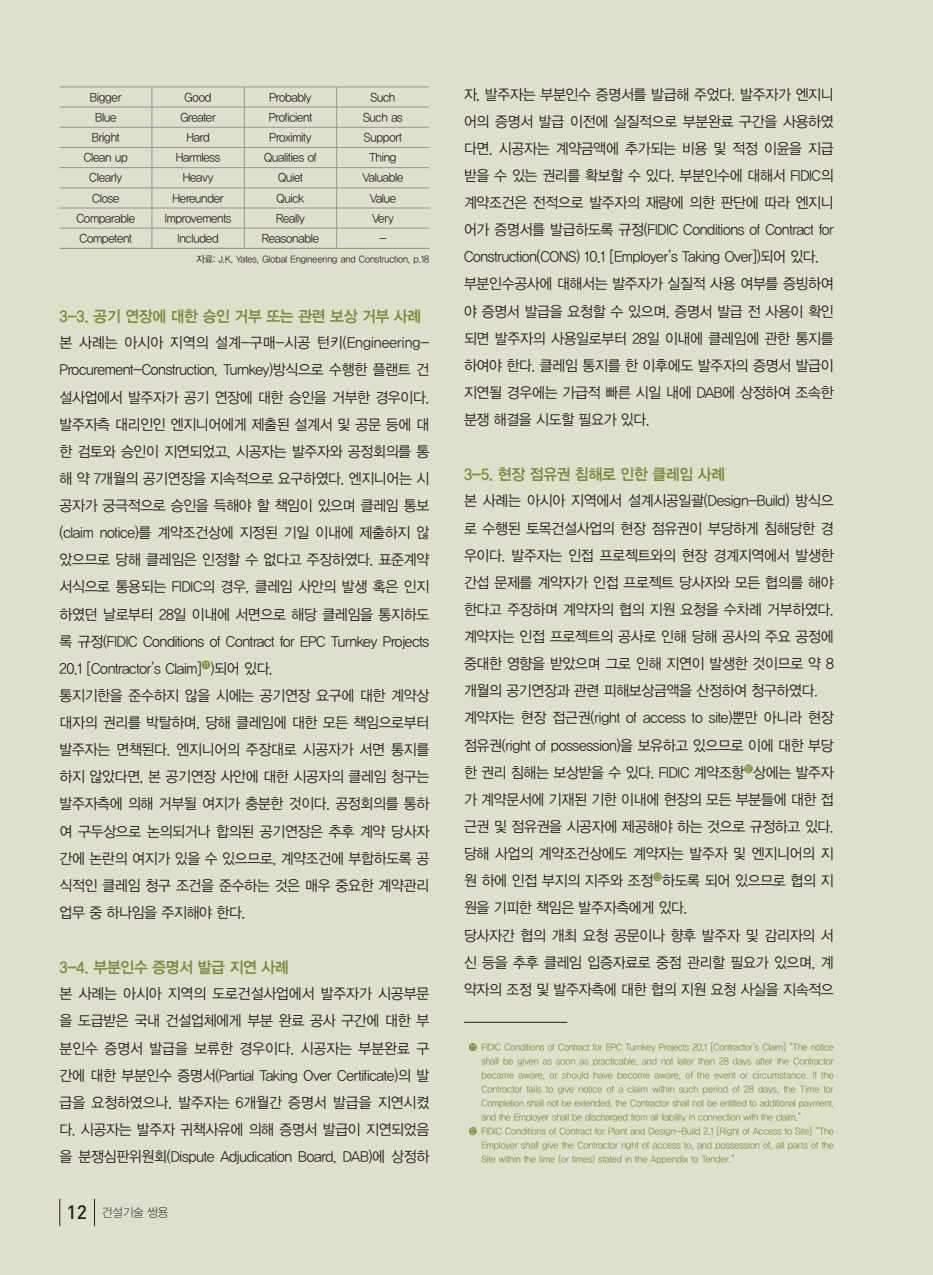
<style>
.page{position:relative;width:933px;height:1275px;background:#dfe0cc}
.page>*{position:absolute;margin:0;border:0;box-sizing:border-box;transform-origin:0 0}
.t1{font:15.75px "YDVYGO14";letter-spacing:-.02em;color:#7a8c3f;scale:.95 1}
.t2{font:14.88px/27.1px "YDVYGO12";letter-spacing:-.02em;color:#231f20;text-align:justify;scale:.94 1}
.t3{font:12.25px "YDVYGO12";letter-spacing:-.02em;color:#231f20;scale:.94 1}
.t4{font:12.25px "YDVYGO11";letter-spacing:-.02em;color:#231f20;scale:.95 1}
.t5{font:9.62px/14px "YDVYGO12";color:#7a8c3f;text-align:justify;scale:.94 1}
.t6{font:9.62px "YDVYGO12";color:#231f20;scale:.94 1}
.s1{font-family:"DIN";font-weight:500;font-size:19.25px}
</style>
<div class="page">
<svg style="left:59px;top:1199px;width:1px;height:27px"></svg>
<svg style="left:94px;top:1199px;width:1px;height:27px"></svg>
<hr style="left:464px;top:1022px;width:103px;height:1px;background:#231f20">
<hr style="left:60px;top:87px;width:92px;height:1px;background:#939598">
<hr style="left:152px;top:87px;width:92px;height:1px;background:#939598">
<hr style="left:244px;top:87px;width:93px;height:1px;background:#939598">
<hr style="left:337px;top:87px;width:92px;height:1px;background:#939598">
<hr style="left:60px;top:107px;width:92px;height:1px;background:#939598">
<hr style="left:152px;top:107px;width:92px;height:1px;background:#939598">
<hr style="left:244px;top:107px;width:92px;height:1px;background:#939598">
<hr style="left:337px;top:107px;width:92px;height:1px;background:#939598">
<hr style="left:60px;top:127px;width:92px;height:1px;background:#939598">
<hr style="left:152px;top:127px;width:92px;height:1px;background:#939598">
<hr style="left:244px;top:127px;width:92px;height:1px;background:#939598">
<hr style="left:337px;top:127px;width:92px;height:1px;background:#939598">
<hr style="left:60px;top:147px;width:92px;height:1px;background:#939598">
<hr style="left:152px;top:147px;width:92px;height:1px;background:#939598">
<hr style="left:244px;top:147px;width:92px;height:1px;background:#939598">
<hr style="left:337px;top:147px;width:92px;height:1px;background:#939598">
<hr style="left:60px;top:167px;width:92px;height:1px;background:#939598">
<hr style="left:152px;top:167px;width:92px;height:1px;background:#939598">
<hr style="left:244px;top:167px;width:92px;height:1px;background:#939598">
<hr style="left:337px;top:167px;width:92px;height:1px;background:#939598">
<hr style="left:60px;top:188px;width:92px;height:1px;background:#939598">
<hr style="left:152px;top:188px;width:92px;height:1px;background:#939598">
<hr style="left:244px;top:188px;width:92px;height:1px;background:#939598">
<hr style="left:337px;top:188px;width:92px;height:1px;background:#939598">
<hr style="left:60px;top:208px;width:92px;height:1px;background:#939598">
<hr style="left:152px;top:208px;width:92px;height:1px;background:#939598">
<hr style="left:244px;top:208px;width:92px;height:1px;background:#939598">
<hr style="left:337px;top:208px;width:92px;height:1px;background:#939598">
<hr style="left:60px;top:228px;width:92px;height:1px;background:#939598">
<hr style="left:152px;top:228px;width:92px;height:1px;background:#939598">
<hr style="left:244px;top:228px;width:92px;height:1px;background:#939598">
<hr style="left:337px;top:228px;width:92px;height:1px;background:#939598">
<svg style="left:152px;top:87px;width:1px;height:161px"></svg>
<svg style="left:244px;top:87px;width:1px;height:161px"></svg>
<svg style="left:336px;top:87px;width:1px;height:161px"></svg>
<hr style="left:60px;top:248px;width:92px;height:1px;background:#939598">
<hr style="left:152px;top:248px;width:92px;height:1px;background:#939598">
<hr style="left:244px;top:248px;width:93px;height:1px;background:#939598">
<hr style="left:337px;top:248px;width:92px;height:1px;background:#939598">
<p class="t3" style="left:90px;top:90px;width:35px">Bigger</p>
<p class="t3" style="left:185px;top:90px;width:30px">Good</p>
<p class="t3" style="left:269px;top:90px;width:47px">Probably</p>
<p class="t3" style="left:370px;top:90px;width:28px">Such</p>
<p class="t3" style="left:95px;top:110px;width:24px">Blue</p>
<p class="t3" style="left:180px;top:110px;width:39px">Greater</p>
<p class="t3" style="left:269px;top:110px;width:48px">Proficient</p>
<p class="t3" style="left:363px;top:110px;width:44px">Such as</p>
<p class="t3" style="left:92px;top:130px;width:31px">Bright</p>
<p class="t3" style="left:186px;top:130px;width:26px">Hard</p>
<p class="t3" style="left:269px;top:130px;width:47px">Proximity</p>
<p class="t3" style="left:364px;top:130px;width:42px">Support</p>
<p class="t3" style="left:84px;top:150px;width:48px">Clean up</p>
<p class="t3" style="left:176px;top:150px;width:49px">Harmless</p>
<p class="t3" style="left:264px;top:150px;width:57px">Qualities of</p>
<p class="t3" style="left:369px;top:150px;width:30px">Thing</p>
<p class="t3" style="left:89px;top:171px;width:37px">Clearly</p>
<p class="t3" style="left:183px;top:171px;width:34px">Heavy</p>
<p class="t3" style="left:278px;top:171px;width:28px">Quiet</p>
<p class="t3" style="left:362px;top:171px;width:45px">Valuable</p>
<p class="t3" style="left:92px;top:191px;width:30px">Close</p>
<p class="t3" style="left:172px;top:191px;width:56px">Hereunder</p>
<p class="t3" style="left:276px;top:191px;width:31px">Quick</p>
<p class="t3" style="left:370px;top:191px;width:30px">Value</p>
<p class="t3" style="left:76px;top:211px;width:64px">Comparable</p>
<p class="t3" style="left:165px;top:211px;width:73px">Improvements</p>
<p class="t3" style="left:276px;top:211px;width:32px">Really</p>
<p class="t3" style="left:372px;top:211px;width:25px">Very</p>
<p class="t3" style="left:79px;top:231px;width:57px">Competent</p>
<p class="t3" style="left:177px;top:231px;width:45px">Included</p>
<p class="t3" style="left:262px;top:231px;width:62px">Reasonable</p>
<p class="t3" style="left:379px;top:231px;width:9px">-</p>
<p class="t6" style="left:197px;top:253px;width:249px">자료: J.K. Yates, Global Engineering and Construction, p.18</p>
<p class="t1" style="left:60px;top:307px;width:382px">3-3. 공기 연장에 대한 승인 거부 또는 관련 보상 거부 사례</p>
<p class="t2" style="left:60px;top:329px;width:395px">본 사례는 아시아 지역의 설계-구매-시공 턴키(Engineering-Procurement-Construction, Turnkey)방식으로 수행한 플랜트 건 설사업에서 발주자가 공기 연장에 대한 승인을 거부한 경우이다. 발주자측 대리인인 엔지니어에게 제출된 설계서 및 공문 등에 대 한 검토와 승인이 지연되었고, 시공자는 발주자와 공정회의를 통 해 약 7개월의 공기연장을 지속적으로 요구하였다. 엔지니어는 시 공자가 궁극적으로 승인을 득해야 할 책임이 있으며 클레임 통보 (claim notice)를 계약조건상에 지정된 기일 이내에 제출하지 않 았으므로 당해 클레임은 인정할 수 없다고 주장하였다. 표준계약 서식으로 통용되는 FIDIC의 경우, 클레임 사안의 발생 혹은 인지 하였던 날로부터 28일 이내에 서면으로 해당 클레임을 통지하도 록 규정(FIDIC Conditions of Contract for EPC Turnkey Projects 20.1 [Contractor’s Claim]<sup>⓫</sup>)되어 있다.</p>
<p class="t2" style="left:60px;top:682px;width:395px">통지기한을 준수하지 않을 시에는 공기연장 요구에 대한 계약상 대자의 권리를 박탈하며, 당해 클레임에 대한 모든 책임으로부터 발주자는 면책된다. 엔지니어의 주장대로 시공자가 서면 통지를 하지 않았다면, 본 공기연장 사안에 대한 시공자의 클레임 청구는 발주자측에 의해 거부될 여지가 충분한 것이다. 공정회의를 통하 여 구두상으로 논의되거나 합의된 공기연장은 추후 계약 당사자 간에 논란의 여지가 있을 수 있으므로, 계약조건에 부합하도록 공 식적인 클레임 청구 조건을 준수하는 것은 매우 중요한 계약관리 업무 중 하나임을 주지해야 한다.</p>
<p class="t1" style="left:60px;top:958px;width:243px">3-4. 부분인수 증명서 발급 지연 사례</p>
<p class="t2" style="left:60px;top:980px;width:395px">본 사례는 아시아 지역의 도로건설사업에서 발주자가 시공부문 을 도급받은 국내 건설업체에게 부분 완료 공사 구간에 대한 부 분인수 증명서 발급을 보류한 경우이다. 시공자는 부분완료 구 간에 대한 부분인수 증명서(Partial Taking Over Certificate)의 발 급을 요청하였으나, 발주자는 6개월간 증명서 발급을 지연시켰 다. 시공자는 발주자 귀책사유에 의해 증명서 발급이 지연되었음 을 분쟁심판위원회(Dispute Adjudication Board, DAB)에 상정하</p>
<p class="t4" style="left:67px;top:1205px;width:109px"><span class="s1">12</span> 건설기술 쌍용</p>
<p class="t2" style="left:464px;top:81px;width:395px">자, 발주자는 부분인수 증명서를 발급해 주었다. 발주자가 엔지니 어의 증명서 발급 이전에 실질적으로 부분완료 구간을 사용하였 다면, 시공자는 계약금액에 추가되는 비용 및 적정 이윤을 지급 받을 수 있는 권리를 확보할 수 있다. 부분인수에 대해서 FIDIC의 계약조건은 전적으로 발주자의 재량에 의한 판단에 따라 엔지니 어가 증명서를 발급하도록 규정(FIDIC Conditions of Contract for Construction(CONS) 10.1 [Employer’s Taking Over])되어 있다.</p>
<p class="t2" style="left:464px;top:270px;width:395px">부분인수공사에 대해서는 발주자가 실질적 사용 여부를 증빙하여 야 증명서 발급을 요청할 수 있으며, 증명서 발급 전 사용이 확인 되면 발주자의 사용일로부터 28일 이내에 클레임에 관한 통지를 하여야 한다. 클레임 통지를 한 이후에도 발주자의 증명서 발급이 지연될 경우에는 가급적 빠른 시일 내에 DAB에 상정하여 조속한 분쟁 해결을 시도할 필요가 있다.</p>
<p class="t1" style="left:464px;top:465px;width:276px">3-5. 현장 점유권 침해로 인한 클레임 사례</p>
<p class="t2" style="left:464px;top:487px;width:395px">본 사례는 아시아 지역에서 설계시공일괄(Design-Build) 방식으 로 수행된 토목건설사업의 현장 점유권이 부당하게 침해당한 경 우이다. 발주자는 인접 프로젝트와의 현장 경계지역에서 발생한 간섭 문제를 계약자가 인접 프로젝트 당사자와 모든 협의를 해야 한다고 주장하며 계약자의 협의 지원 요청을 수차례 거부하였다. 계약자는 인접 프로젝트의 공사로 인해 당해 공사의 주요 공정에 중대한 영향을 받았으며 그로 인해 지연이 발생한 것이므로 약 8 개월의 공기연장과 관련 피해보상금액을 산정하여 청구하였다.</p>
<p class="t2" style="left:464px;top:704px;width:395px">계약자는 현장 접근권(right of access to site)뿐만 아니라 현장 점유권(right of possession)을 보유하고 있으므로 이에 대한 부당 한 권리 침해는 보상받을 수 있다. FIDIC 계약조항<sup>⓬</sup>상에는 발주자 가 계약문서에 기재된 기한 이내에 현장의 모든 부분들에 대한 접 근권 및 점유권을 시공자에 제공해야 하는 것으로 규정하고 있다. 당해 사업의 계약조건상에도 계약자는 발주자 및 엔지니어의 지 원 하에 인접 부지의 지주와 조정<sup>⓭</sup>하도록 되어 있으므로 협의 지 원을 기피한 책임은 발주자측에게 있다.</p>
<p class="t2" style="left:464px;top:921px;width:395px">당사자간 협의 개최 요청 공문이나 향후 발주자 및 감리자의 서 신 등을 추후 클레임 입증자료로 중점 관리할 필요가 있으며, 계 약자의 조정 및 발주자측에 대한 협의 지원 요청 사실을 지속적으</p>
<p class="t5" style="left:481px;top:1040px;width:376px;text-indent:-12px">⓫ FIDIC Conditions of Contract for EPC Turnkey Projects 20.1 [Contractor’s Claim] “The notice shall be given as soon as practicable, and not later than 28 days after the Contractor became aware, or should have become aware, of the event or circumstance. If the Contractor fails to give notice of a claim within such period of 28 days, the Time for Completion shall not be extended, the Contractor shall not be entitled to additional payment, and the Employer shall be discharged from all liability in connection with the claim.”</p>
<p class="t5" style="left:481px;top:1124px;width:376px;text-indent:-12px">⓬ FIDIC Conditions of Contract for Plant and Design-Build 2.1 [Right of Access to Site] “The Employer shall give the Contractor right of access to, and possession of, all parts of the Site within the time (or times) stated in the Appendix to Tender.”</p>
</div>
